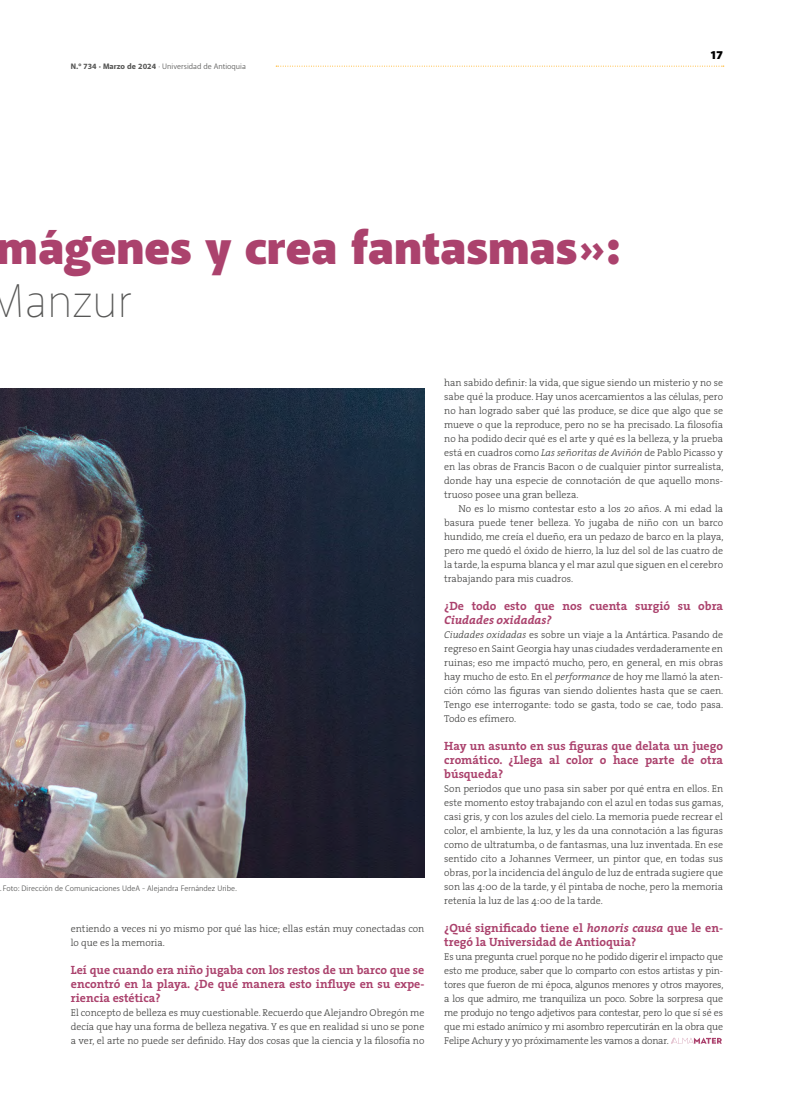
<style>
.page{position:relative;width:794px;height:1120px;background:#fff}
.page>*{position:absolute;margin:0;border:0;box-sizing:border-box;transform-origin:0 0}
.t1{font:900 48px "Akagi";color:#ab426d}
.t2{font:100 48px "Akagi";color:#575756}
.t3{font:700 12px/14px "The Serif";color:#ab426d;text-align:justify}
.t4{font:italic 700 12px "The Serif";color:#ab426d}
.t5{font:900 12px "Akagi";color:#000}
.t6{font:300 10px/14px "The Serif";color:#3c3c3b;text-align:justify}
.t7{font:8px "Akagi";color:#575756}
.s1{font-weight:800}
.s2{font-style:italic}
</style>
<div class="page">
<svg style="left:276px;top:66px;width:448px;height:1px"></svg>
<svg style="left:671px;top:1037px;width:51px;height:6px"></svg>
<img style="left:0;top:388px;width:424px;height:489px">
<p class="t7" style="left:71px;top:61px;width:176px"><span class="s1">N.º 734 · Marzo de 2024</span> · Universidad de Antioquia</p>
<h1 class="t1" style="left:-3px;top:218px;width:624px">mágenes y crea fantasmas»:</h1>
<h1 class="t2" style="left:-11px;top:272px;width:145px">Manzur</h1>
<p class="t5" style="left:710px;top:48px;width:14px">17</p>
<p class="t7" style="left:-1px;top:883px;width:239px">. Foto: Dirección de Comunicaciones UdeA - Alejandra Fernández Uribe.</p>
<p class="t6" style="left:71px;top:921px;width:355px">entiendo a veces ni yo mismo por qué las hice; ellas están muy conectadas con lo que es la memoria.</p>
<p class="t3" style="left:71px;top:962px;width:355px">Leí que cuando era niño jugaba con los restos de un barco que se encontró en la playa. ¿De qué manera esto influye en su expe&shy;riencia estética?</p>
<p class="t6" style="left:71px;top:1005px;width:355px">El concepto de belleza es muy cuestionable. Recuerdo que Alejandro Obregón me decía que hay una forma de belleza negativa. Y es que en realidad si uno se pone a ver, el arte no puede ser definido. Hay dos cosas que la ciencia y la filosofía no</p>
<p class="t6" style="left:444px;top:375px;width:281px">han sabido definir: la vida, que sigue siendo un misterio y no se sabe qué la produce. Hay unos acercamientos a las células, pero no han logrado saber qué las produce, se dice que algo que se mueve o que la reproduce, pero no se ha precisado. La filosofía no ha podido decir qué es el arte y qué es la belleza, y la prueba está en cuadros como <span class="s2">Las señoritas de Aviñón</span> de Pablo Picasso y en las obras de Francis Bacon o de cualquier pintor surrealista, donde hay una especie de connotación de que aquello mons&shy;truoso posee una gran belleza.</p>
<p class="t6" style="left:444px;top:501px;width:281px;text-indent:14px">No es lo mismo contestar esto a los 20 años. A mi edad la basura puede tener belleza. Yo jugaba de niño con un barco hundido, me creía el dueño, era un pedazo de barco en la playa, pero me quedó el óxido de hierro, la luz del sol de las cuatro de la tarde, la espuma blanca y el mar azul que siguen en el cerebro trabajando para mis cuadros.</p>
<p class="t3" style="left:444px;top:598px;width:280px">¿De todo esto que nos cuenta surgió su obra</p>
<p class="t4" style="left:444px;top:609px;width:109px">Ciudades oxidadas?</p>
<p class="t6" style="left:444px;top:627px;width:281px"><span class="s2">Ciudades oxidadas</span> es sobre un viaje a la Antártica. Pasando de regreso en Saint Georgia hay unas ciudades verdaderamente en ruinas; eso me impactó mucho, pero, en general, en mis obras hay mucho de esto. En el <span class="s2">performance</span> de hoy me llamó la aten&shy;ción cómo las figuras van siendo dolientes hasta que se caen.<br>Tengo ese interrogante: todo se gasta, todo se cae, todo pasa.<br>Todo es efímero.</p>
<p class="t3" style="left:444px;top:738px;width:280px">Hay un asunto en sus figuras que delata un juego cromático. ¿Llega al color o hace parte de otra búsqueda?</p>
<p class="t6" style="left:444px;top:781px;width:281px">Son periodos que uno pasa sin saber por qué entra en ellos. En este momento estoy trabajando con el azul en todas sus gamas, casi gris, y con los azules del cielo. La memoria puede recrear el color, el ambiente, la luz, y les da una connotación a las figuras como de ultratumba, o de fantasmas, una luz inventada. En ese sentido cito a Johannes Vermeer, un pintor que, en todas sus obras, por la incidencia del ángulo de luz de entrada sugiere que son las 4:00 de la tarde, y él pintaba de noche, pero la memoria retenía la luz de las 4:00 de la tarde.</p>
<p class="t3" style="left:444px;top:920px;width:280px">¿Qué significado tiene el <span class="s2">honoris causa</span> que le en&shy;tregó la Universidad de Antioquia?</p>
<p class="t6" style="left:444px;top:949px;width:281px">Es una pregunta cruel porque no he podido digerir el impacto que esto me produce, saber que lo comparto con estos artistas y pin&shy;tores que fueron de mi época, algunos menores y otros mayores, a los que admiro, me tranquiliza un poco. Sobre la sorpresa que me produjo no tengo adjetivos para contestar, pero lo que sí sé es que mi estado anímico y mi asombro repercutirán en la obra que Felipe Achury y yo próximamente les vamos a donar.</p>
</div>
